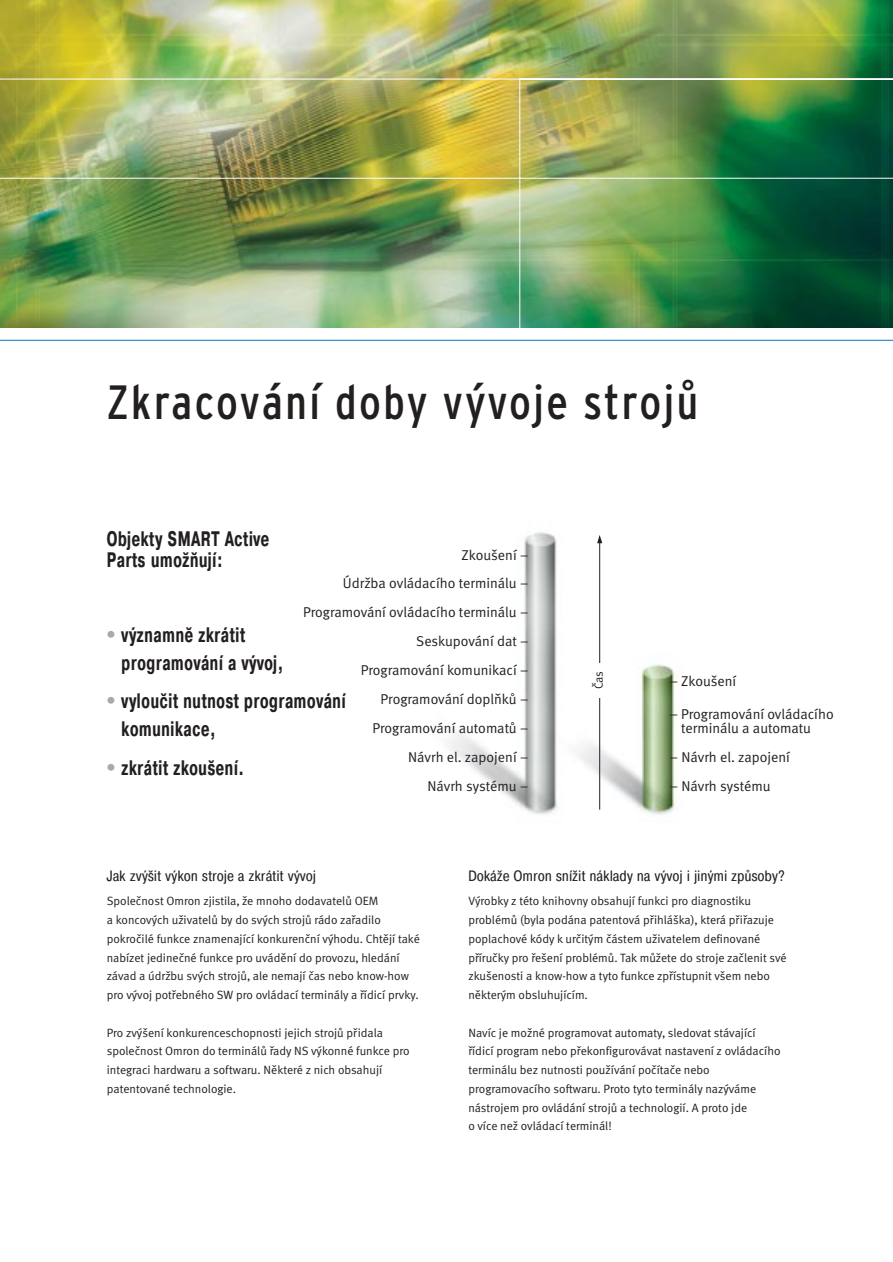
<style>
.page{position:relative;width:893px;height:1262px;background:#fff}
.page>*{position:absolute;margin:0;border:0;box-sizing:border-box;transform-origin:0 0}
.t1{font:condensed 48px "Interstate";letter-spacing:.05em;color:#231f1f}
.t2{font:700 21px/27.8px "Pragmatica Cond E";letter-spacing:.04em;color:#231f1f;scale:.8 1}
.t3{font:15px "Pragmatica Cond E";letter-spacing:.035em;color:#231f1f}
.t4{font:14.25px/28.8px "Meta Normal CELF";color:#231f1f;text-align:right}
.t5{font:12px/18.8px "Meta Normal CELF";color:#231f1f}
.s1{font-family:"Interstate";font-stretch:condensed;color:#a7a9ac}
</style>
<div class="page">
<img style="left:449px;top:532px;width:227px;height:283px">
<img style="left:0;top:0;width:892px;height:78px">
<hr style="left:0;top:340px;width:892px;height:1px;background:#0079c2">
<img style="left:0;top:78px;width:892px;height:250px">
<hr style="left:599px;top:542px;width:1px;height:267px;background:#231f1f">
<svg style="left:597px;top:535px;width:5px;height:8px"></svg>
<div style="left:594px;top:663px;width:17px;height:34px;background:#fff"></div>
<h1 class="t1" style="left:107px;top:384px;width:592px">Zkracování doby vy´voje stroju˚</h1>
<h2 class="t2" style="left:107px;top:531px;width:205px;line-height:21px">Objekty SMART Active<br>Parts umožňují:</h2>
<p class="t4" style="left:303px;top:541px;width:227px">Zkoušení –<br>Údržba ovládacího terminálu –<br>Programování ovládacího terminálu –<br>Seskupování dat –<br>Programování komunikací –<br>Programování doplňků –<br>Programování automatů –<br>Návrh el. zapojení –<br>Návrh systému –</p>
<h2 class="t2" style="left:122px;top:623px;width:204px;text-indent:-15px"><span class="s1">•</span> významně zkrátit programování a vývoj,</h2>
<h2 class="t2" style="left:122px;top:689px;width:281px;text-indent:-15px"><span class="s1">•</span> vyloučit nutnost programování komunikace,</h2>
<h2 class="t2" style="left:107px;top:756px;width:173px"><span class="s1">•</span> zkrátit zkoušení.</h2>
<p class="t5" style="left:590px;top:689px;width:20px;rotate:-90deg">Čas</p>
<p class="t4" style="left:669px;top:667px;width:68px">– Zkoušení</p>
<p class="t4" style="left:681px;top:707px;width:154px;line-height:14.5px;text-align:left;text-indent:-11px">– Programování ovládacího terminálu a automatu</p>
<p class="t4" style="left:669px;top:744px;width:122px">– Návrh el. zapojení</p>
<p class="t4" style="left:669px;top:772px;width:102px">– Návrh systému</p>
<p class="t3" style="left:107px;top:870px;width:210px">Jak zvýšit výkon stroje a zkrátit vývoj</p>
<p class="t5" style="left:107px;top:892px;width:314px">Společnost Omron zjistila, že mnoho dodavatelů OEM<br>a koncových uživatelů by do svých strojů rádo zařadilo pokročilé funkce znamenající konkurenční výhodu. Chtějí také nabízet jedinečné funkce pro uvádění do provozu, hledání závad a údržbu svých strojů, ale nemají čas nebo know-how pro vývoj potřebného SW pro ovládací terminály a řídicí prvky.</p>
<p class="t5" style="left:107px;top:1024px;width:304px">Pro zvýšení konkurenceschopnosti jejich strojů přidala společnost Omron do terminálů řady NS výkonné funkce pro integraci hardwaru a softwaru. Některé z nich obsahují patentované technologie.</p>
<p class="t3" style="left:468px;top:870px;width:317px">Dokáže Omron snížit náklady na vývoj i jinými způsoby?</p>
<p class="t5" style="left:468px;top:892px;width:320px">Výrobky z této knihovny obsahují funkci pro diagnostiku problémů (byla podána patentová přihláška), která přiřazuje poplachové kódy k určitým částem uživatelem definované příručky pro řešení problémů. Tak můžete do stroje začlenit své zkušenosti a know-how a tyto funkce zpřístupnit všem nebo některým obsluhujícím.</p>
<p class="t5" style="left:468px;top:1024px;width:314px">Navíc je možné programovat automaty, sledovat stávající řídicí program nebo překonfigurovávat nastavení z ovládacího terminálu bez nutnosti používání počítače nebo programovacího softwaru. Proto tyto terminály nazýváme nástrojem pro ovládání strojů a technologií. A proto jde<br>o více než ovládací terminál!</p>
</div>
